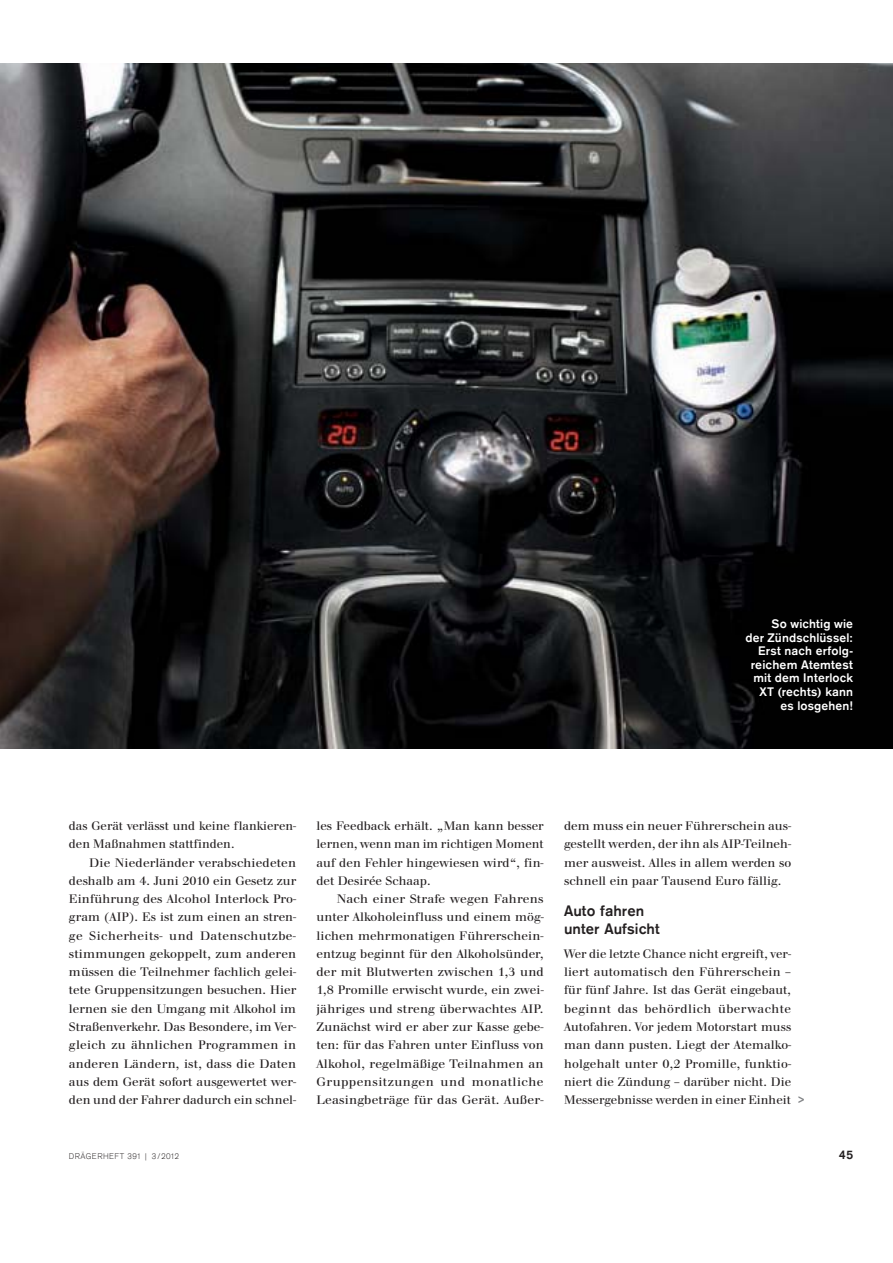
<style>
.page{position:relative;width:893px;height:1263px;background:#fff}
.page>*{position:absolute;margin:0;border:0;box-sizing:border-box;transform-origin:0 0}
.t1{font:700 15.75px/18.3px "Draeger San";letter-spacing:.005em;color:#231f20}
.t2{font:12.9px/18.3px "Draeger Walbaum";letter-spacing:.005em;color:#231f20}
.t3{font:12.9px/18.3px "Draeger Walbaum";letter-spacing:.005em;color:#231f20;text-align:justify;scale:1.05 1}
.t4{font:12.9px/18.3px "Draeger Walbaum";letter-spacing:.005em;color:#231f20;text-align:justify;scale:1.06 1}
.t5{font:12.9px/18.3px "Draeger Walbaum";letter-spacing:.005em;color:#231f20;text-align:justify;scale:1.04 1}
.t6{font:700 12.9px/13.6px "Draeger San";letter-spacing:.01em;color:#fff;text-align:right}
.t7{font:700 12.9px "Draeger San";color:#231f20}
.t8{font:300 8.55px "Draeger San";letter-spacing:.05em;color:#231f20}
.s1{font-family:"Draeger San";font-weight:700;color:#808285}
</style>
<div class="page">
<img style="left:0;top:63px;width:893px;height:685px">
<p class="t6" style="left:745px;top:616px;width:109px">So wichtig wie<br>der Zündschlüssel:<br>Erst nach erfolg&shy;reichem Atemtest mit dem Interlock<br>XT (rechts) kann es losgehen!</p>
<p class="t2" style="left:69px;top:818px;width:229px">das Gerät verlässt und keine flankieren&shy;den Maßnahmen stattfinden.</p>
<p class="t3" style="left:69px;top:854px;width:218px;text-indent:20px">Die Niederländer verabschiedeten deshalb am 4. Juni 2010 ein Gesetz zur Einführung des Alcohol Interlock Pro&shy;gram (AIP). Es ist zum einen an stren&shy;ge Sicherheits- und Datenschutzbe&shy;stimmungen gekoppelt, zum anderen müssen die Teilnehmer fachlich gelei&shy;tete Gruppensitzungen besuchen. Hier lernen sie den Umgang mit Alkohol im Straßenverkehr. Das Besondere, im Ver&shy;gleich zu ähnlichen Programmen in anderen Ländern, ist, dass die Daten aus dem Gerät sofort ausgewertet wer&shy;den und der Fahrer dadurch ein schnel-</p>
<p class="t2" style="left:316px;top:818px;width:229px;text-align:justify">les Feedback erhält. „Man kann besser lernen, wenn man im richtigen Moment auf den Fehler hingewiesen wird“, fin&shy;det Desirée Schaap.</p>
<p class="t4" style="left:316px;top:891px;width:216px;text-indent:20px">Nach einer Strafe wegen Fahrens unter Alkoholeinfluss und einem mög&shy;lichen mehrmonatigen Führerschein&shy;entzug beginnt für den Alkoholsünder, der mit Blutwerten zwischen 1,3 und 1,8 Promille erwischt wurde, ein zwei&shy;jähriges und streng überwachtes AIP.<br>Zunächst wird er aber zur Kasse gebe&shy;ten: für das Fahren unter Einfluss von Alkohol, regelmäßige Teilnahmen an Gruppensitzungen und monatliche Leasingbeträge für das Gerät. Außer-</p>
<p class="t5" style="left:564px;top:818px;width:220px">dem muss ein neuer Führerschein aus&shy;gestellt werden, der ihn als AIP-Teilneh&shy;mer ausweist. Alles in allem werden so schnell ein paar Tausend Euro fällig.</p>
<p class="t1" style="left:564px;top:901px;width:97px">Auto fahren unter Aufsicht</p>
<p class="t2" style="left:564px;top:946px;width:242px">Wer die letzte Chance nicht ergreift, ver&shy;liert automatisch den Führerschein – für fünf Jahre. Ist das Gerät eingebaut, beginnt das behördlich überwachte Autofahren. Vor jedem Motorstart muss man dann pusten. Liegt der Atemalko&shy;holgehalt unter 0,2 Promille, funktio&shy;niert die Zündung – darüber nicht. Die Messergebnisse werden in einer Einheit <span class="s1">&gt;</span></p>
<p class="t8" style="left:69px;top:1151px;width:111px">DRÄGERHEFT 391 | 3 / 2012</p>
<p class="t7" style="left:839px;top:1146px;width:16px">45</p>
</div>
